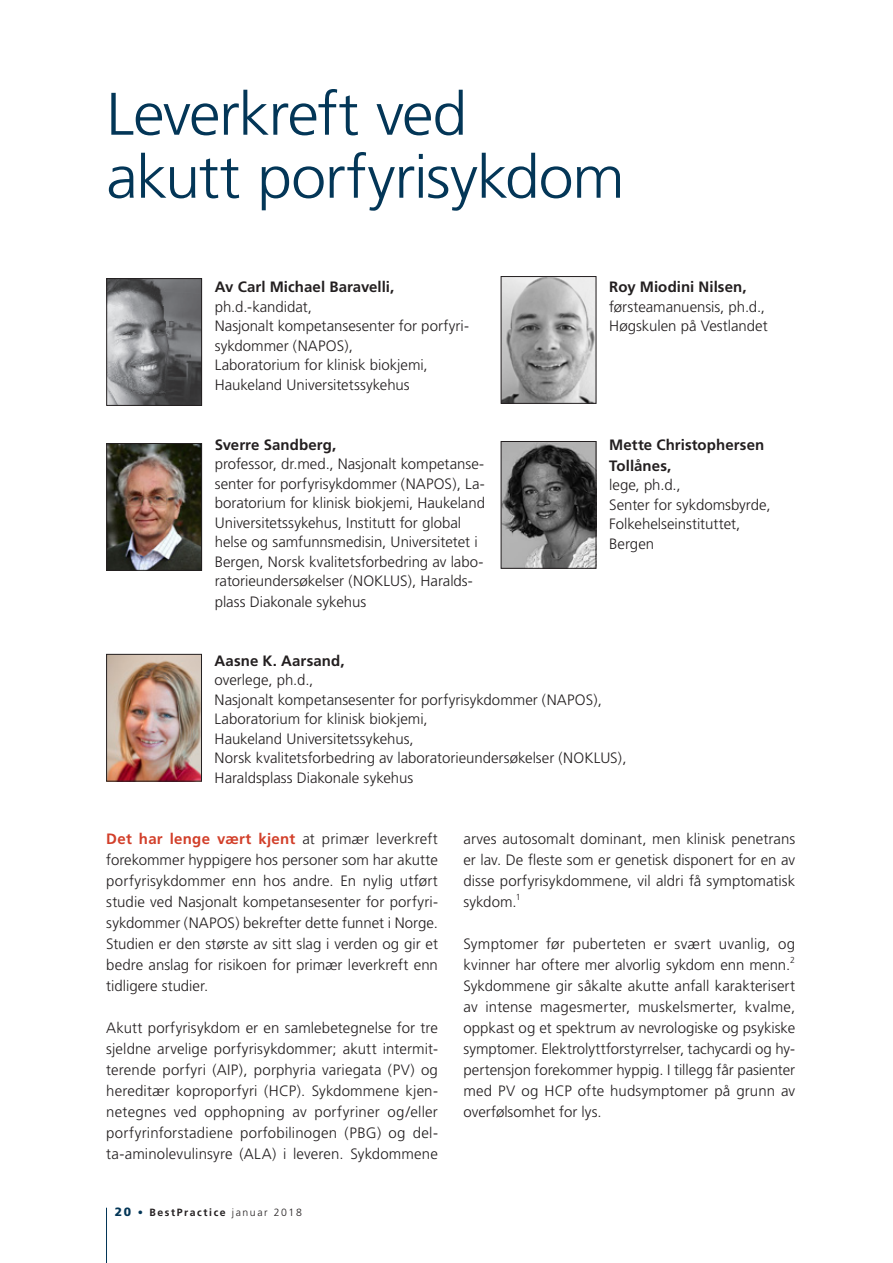
<style>
.page{position:relative;width:893px;height:1263px;background:#fff}
.page>*{position:absolute;margin:0;border:0;box-sizing:border-box;transform-origin:0 0}
.t1{font:300 60px/63px "Frutiger";letter-spacing:-.025em;color:#033657;scale:1.05 1}
.t2{font:300 15px/21px "Frutiger";color:#231f20}
.t3{font:700 15px/21px "Frutiger";letter-spacing:.005em;color:#231f20}
.t4{font:700 10.5px "Frutiger";letter-spacing:.15em;color:#231f20}
.s1{font-weight:700;color:#d23f2a}
.s2{font-weight:900;font-size:12px;color:#033657}
.s3{font-weight:900;color:#033657}
.s4{font-weight:300}
</style>
<div class="page">
<img style="left:108px;top:280px;width:92px;height:124px">
<div style="left:106px;top:278px;width:96px;height:128px;border:1px solid #231f20"></div>
<img style="left:503px;top:278px;width:91px;height:124px">
<div style="left:501px;top:276px;width:95px;height:128px;border:1px solid #231f20"></div>
<img style="left:108px;top:445px;width:92px;height:124px">
<div style="left:106px;top:443px;width:96px;height:128px;border:1px solid #231f20"></div>
<img style="left:503px;top:443px;width:91px;height:124px">
<div style="left:501px;top:441px;width:95px;height:128px;border:1px solid #231f20"></div>
<img style="left:108px;top:656px;width:92px;height:123px">
<div style="left:106px;top:654px;width:96px;height:127px;border:1px solid #231f20"></div>
<hr style="left:106px;top:1208px;width:1px;height:55px;background:#033657">
<h1 class="t1" style="left:106px;top:87px;width:495px">Leverkreft ved<br>akutt porfyrisykdom</h1>
<p class="t3" style="left:215px;top:278px;width:181px">Av Carl Michael Baravelli,</p>
<p class="t2" style="left:215px;top:298px;width:256px;line-height:19.5px">ph.d.-kandidat,<br>Nasjonalt kompetansesenter for porfyri&shy;sykdommer (NAPOS),<br>Laboratorium for klinisk biokjemi,<br>Haukeland Universitetssykehus</p>
<p class="t3" style="left:215px;top:435px;width:123px">Sverre Sandberg,</p>
<p class="t2" style="left:215px;top:455px;width:272px;line-height:19.5px">professor, dr.med., Nasjonalt kompetanse&shy;senter for porfyrisykdommer (NAPOS), La&shy;boratorium for klinisk biokjemi, Haukeland Universitetssykehus, Institutt for global helse og samfunnsmedisin, Universitetet i Bergen, Norsk kvalitetsforbedring av labo&shy;ratorieundersøkelser (NOKLUS), Haralds-</p>
<p class="t2" style="left:215px;top:593px;width:153px">plass Diakonale sykehus</p>
<p class="t3" style="left:609px;top:278px;width:139px">Roy Miodini Nilsen,</p>
<p class="t2" style="left:609px;top:298px;width:160px;line-height:19.5px">førsteamanuensis, ph.d.,<br>Høgskulen på Vestlandet</p>
<p class="t3" style="left:609px;top:435px;width:157px">Mette Christophersen<br>Tollånes,</p>
<p class="t2" style="left:609px;top:476px;width:163px;line-height:19.5px">lege, ph.d.,<br>Senter for sykdomsbyrde,<br>Folkehelseinstituttet,<br>Bergen</p>
<p class="t3" style="left:215px;top:651px;width:132px">Aasne K. Aarsand,</p>
<p class="t2" style="left:215px;top:671px;width:413px;line-height:19.5px">overlege, ph.d.,<br>Nasjonalt kompetansesenter for porfyrisykdommer (NAPOS), Laboratorium for klinisk biokjemi,<br>Haukeland Universitetssykehus,<br>Norsk kvalitetsforbedring av laboratorieundersøkelser (NOKLUS), Haraldsplass Diakonale sykehus</p>
<p class="t2" style="left:106px;top:829px;width:333px;text-align:justify"><span class="s1">Det har lenge vært kjent</span> at primær leverkreft forekommer hyppigere hos personer som har akutte porfyrisykdommer enn hos andre. En nylig utført studie ved Nasjonalt kompetansesenter for porfyri&shy;sykdommer (NAPOS) bekrefter dette funnet i Norge.<br>Studien er den største av sitt slag i verden og gir et bedre anslag for risikoen for primær leverkreft enn tidligere studier.</p>
<p class="t2" style="left:106px;top:1018px;width:333px;text-align:justify">Akutt porfyrisykdom er en samlebetegnelse for tre sjeldne arvelige porfyrisykdommer; akutt intermit&shy;terende porfyri (AIP), porphyria variegata (PV) og hereditær koproporfyri (HCP). Sykdommene kjen&shy;netegnes ved opphopning av porfyriner og/eller porfyrinforstadiene porfobilinogen (PBG) og del&shy;ta-aminolevulinsyre (ALA) i leveren. Sykdommene</p>
<p class="t4" style="left:115px;top:1208px;width:189px"><span class="s2">20</span> <span class="s3">•</span> BestPractice <span class="s4">januar 2018</span></p>
<p class="t2" style="left:463px;top:829px;width:333px;text-align:justify">arves autosomalt dominant, men klinisk penetrans er lav. De fleste som er genetisk disponert for en av disse porfyrisykdommene, vil aldri få symptomatisk sykdom.<sup>1</sup></p>
<p class="t2" style="left:463px;top:934px;width:333px;text-align:justify">Symptomer før puberteten er svært uvanlig, og kvinner har oftere mer alvorlig sykdom enn menn.<sup>2<br></sup>Sykdommene gir såkalte akutte anfall karakterisert av intense magesmerter, muskelsmerter, kvalme, oppkast og et spektrum av nevrologiske og psykiske symptomer. Elektrolyttforstyrrelser, tachycardi og hy&shy;pertensjon forekommer hyppig. I tillegg får pasienter med PV og HCP ofte hudsymptomer på grunn av overfølsomhet for lys.</p>
</div>
